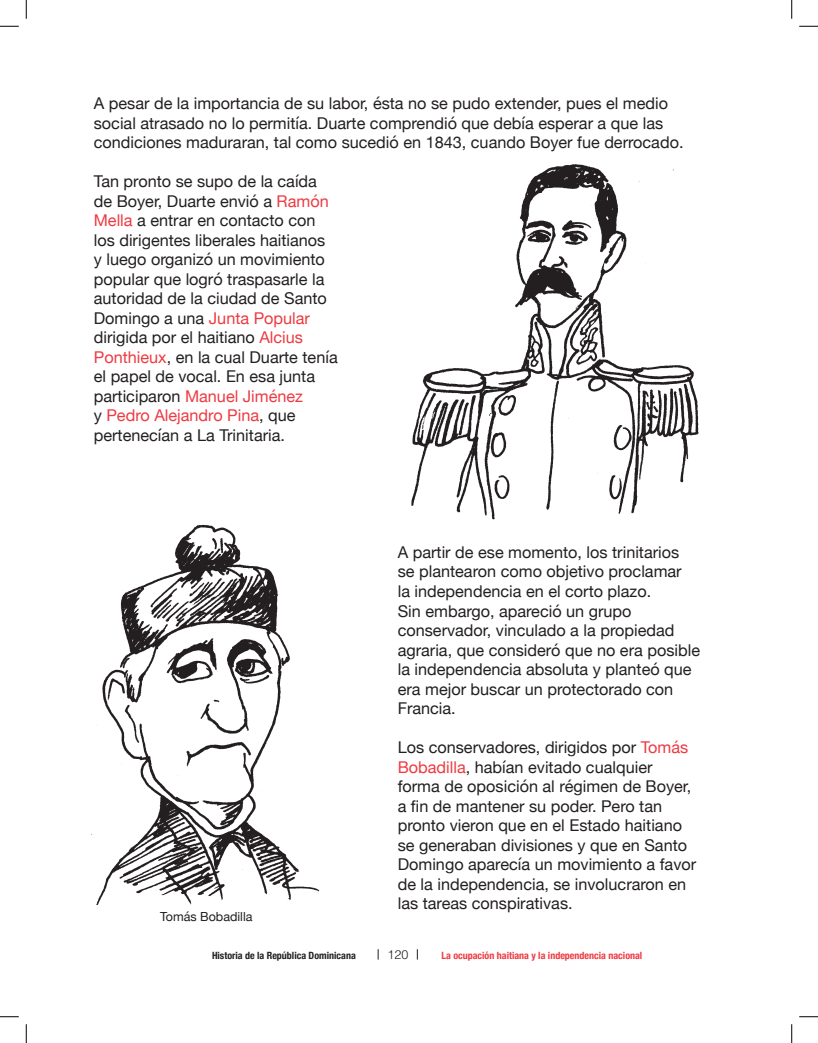
<style>
.page{position:relative;width:818px;height:1043px;background:#fff}
.page>*{position:absolute;margin:0;border:0;box-sizing:border-box;transform-origin:0 0}
.t1{font:16.25px/19.5px "Helvetica Neue";color:#231f20}
.t2{font:12.5px "Helvetica Neue";color:#231f20}
.t3{font:300 12.5px "Helvetica";color:#231f20}
.t4{font:700 condensed 10px "Helvetica Neue";color:#ee3a41}
.t5{font:700 condensed 10px "Helvetica Neue";color:#231f20}
.s1{color:#ee3a41}
</style>
<div class="page">
<img style="left:411px;top:164px;width:288px;height:356px">
<img style="left:96px;top:524px;width:224px;height:380px">
<svg style="left:0;top:25px;width:19px;height:2px"></svg>
<svg style="left:799px;top:25px;width:19px;height:2px"></svg>
<svg style="left:0;top:1016px;width:19px;height:1px"></svg>
<svg style="left:799px;top:1016px;width:19px;height:1px"></svg>
<svg style="left:25px;top:0;width:2px;height:19px"></svg>
<svg style="left:25px;top:1024px;width:2px;height:18px"></svg>
<svg style="left:791px;top:0;width:1px;height:19px"></svg>
<svg style="left:791px;top:1024px;width:1px;height:18px"></svg>
<p class="t1" style="left:94px;top:95px;width:591px">A pesar de la importancia de su labor, ésta no se pudo extender, pues el medio social atrasado no lo permitía. Duarte comprendió que debía esperar a que las condiciones maduraran, tal como sucedió en 1843, cuando Boyer fue derrocado.</p>
<p class="t1" style="left:94px;top:173px;width:245px">Tan pronto se supo de la caída de Boyer, Duarte envió a <span class="s1">Ramón<br>Mella</span> a entrar en contacto con los dirigentes liberales haitianos<br>y luego organizó un movimiento popular que logró traspasarle la autoridad de la ciudad de Santo<br>Domingo a una <span class="s1">Junta Popular </span>dirigida por el haitiano <span class="s1">Alcius<br>Ponthieux</span>, en la cual Duarte tenía el papel de vocal. En esa junta participaron <span class="s1">Manuel Jiménez<br></span>y <span class="s1">Pedro Alejandro Pina</span>, que pertenecían a La Trinitaria.</p>
<p class="t1" style="left:397px;top:543px;width:304px">A partir de ese momento, los trinitarios se plantearon como objetivo proclamar<br>la independencia en el corto plazo.<br>Sin embargo, apareció un grupo conservador, vinculado a la propiedad agraria, que consideró que no era posible la independencia absoluta y planteó que era mejor buscar un protectorado con Francia.</p>
<p class="t1" style="left:397px;top:738px;width:300px">Los conservadores, dirigidos por <span class="s1">Tomás Bobadilla</span>, habían evitado cualquier forma de oposición al régimen de Boyer, a fin de mantener su poder. Pero tan pronto vieron que en el Estado haitiano se generaban divisiones y que en Santo Domingo aparecía un movimiento a favor de la independencia, se involucraron en las tareas conspirativas.</p>
<p class="t4" style="left:441px;top:947px;width:202px">La ocupación haitiana y la independencia nacional</p>
<p class="t2" style="left:160px;top:907px;width:94px">Tomás Bobadilla</p>
<p class="t5" style="left:212px;top:947px;width:145px">Historia de la República Dominicana</p>
<p class="t3" style="left:387px;top:946px;width:22px">120</p>
</div>
